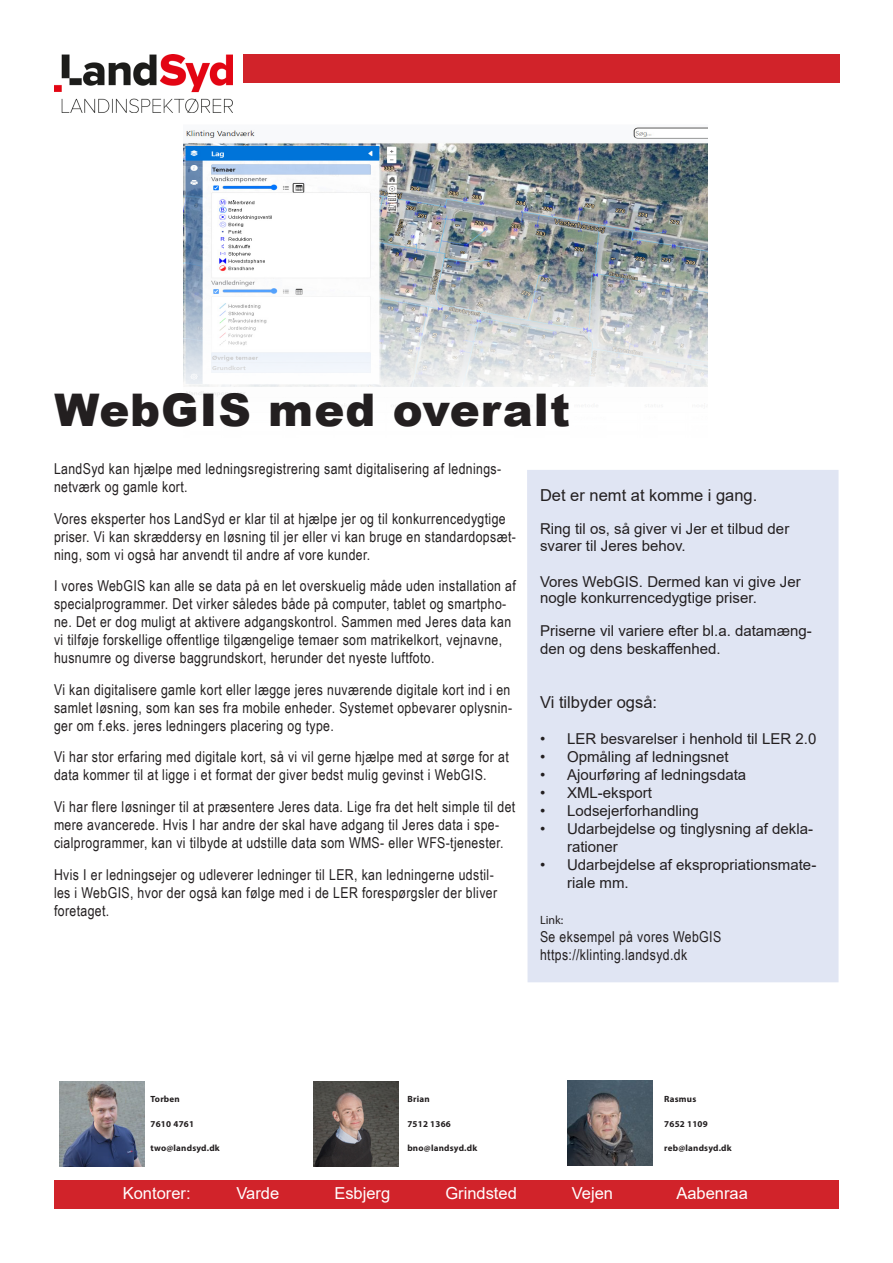
<style>
.page{position:relative;width:893px;height:1263px;background:#fff}
.page>*{position:absolute;margin:0;border:0;box-sizing:border-box;transform-origin:0 0}
.t1{font:900 45px "Arial";letter-spacing:.025em;color:#231f20}
.t2{font:16.5px "Arial";color:#fff}
.t3{font:16.5px "Arial";color:#231f20}
.Body{font:15px/18px "Arial Narrow";letter-spacing:.025em;color:#231f20}
.t4{font:15px/18px "Arial";color:#231f20}
.Address{font:12px "Myriad Pro";color:#231f20}
.Body-2{font:700 9px "Myriad Pro";letter-spacing:.025em;color:#231f20}
</style>
<div class="page">
<div style="left:527px;top:470px;width:311px;height:512px;background:#e0e5f3"></div>
<img style="left:54px;top:54px;width:179px;height:59px">
<div style="left:54px;top:1180px;width:785px;height:29px;background:#d1232a"></div>
<div style="left:243px;top:54px;width:596px;height:28px;background:#d1232a"></div>
<img style="left:183px;top:127px;width:525px;height:279px">
<img style="left:567px;top:1081px;width:85px;height:85px">
<img style="left:313px;top:1081px;width:85px;height:85px">
<img style="left:60px;top:1081px;width:85px;height:85px">
<p class="t1" style="left:54px;top:377px;width:517px">WebGIS med overalt</p>
<p class="Body" style="left:54px;top:460px;width:449px">LandSyd kan hjælpe med ledningsregistrering samt digitalisering af lednings&shy;netværk og gamle kort.</p>
<p class="Body" style="left:54px;top:509px;width:463px">Vores eksperter hos LandSyd er klar til at hjælpe jer og til konkurrencedygtige priser. Vi kan skræddersy en løsning til jer eller vi kan bruge en standardopsæt&shy;ning, som vi også har anvendt til andre af vore kunder.</p>
<p class="Body" style="left:54px;top:577px;width:463px">I vores WebGIS kan alle se data på en let overskuelig måde uden installation af specialprogrammer. Det virker således både på computer, tablet og smartpho&shy;ne. Det er dog muligt at aktivere adgangskontrol. Sammen med Jeres data kan vi tilføje forskellige offentlige tilgængelige temaer som matrikelkort, vejnavne, husnumre og diverse baggrundskort, herunder det nyeste luftfoto.</p>
<p class="Body" style="left:54px;top:680px;width:460px">Vi kan digitalisere gamle kort eller lægge jeres nuværende digitale kort ind i en samlet løsning, som kan ses fra mobile enheder. Systemet opbevarer oplysnin&shy;ger om f.eks. jeres ledningers placering og type.</p>
<p class="Body" style="left:54px;top:748px;width:456px">Vi har stor erfaring med digitale kort, så vi vil gerne hjælpe med at sørge for at data kommer til at ligge i et format der giver bedst mulig gevinst i WebGIS.</p>
<p class="Body" style="left:54px;top:797px;width:463px">Vi har flere løsninger til at præsentere Jeres data. Lige fra det helt simple til det mere avancerede. Hvis I har andre der skal have adgang til Jeres data i spe&shy;cialprogrammer, kan vi tilbyde at udstille data som WMS- eller WFS-tjenester.</p>
<p class="Body" style="left:54px;top:865px;width:445px">Hvis I er ledningsejer og udleverer ledninger til LER, kan ledningerne udstil&shy;les i WebGIS, hvor der også kan følge med i de LER forespørgsler der bliver foretaget.</p>
<p class="t3" style="left:540px;top:484px;width:219px">Det er nemt at komme i gang.</p>
<p class="t4" style="left:540px;top:520px;width:251px;line-height:16.5px">Ring til os, så giver vi Jer et tilbud der svarer til Jeres behov.</p>
<p class="t4" style="left:540px;top:573px;width:262px;line-height:16.5px">Vores WebGIS. Dermed kan vi give Jer nogle konkurrencedygtige priser.</p>
<p class="t4" style="left:540px;top:622px;width:273px">Priserne vil variere efter bl.a. datamæng&shy;den og dens beskaffenhed.</p>
<p class="t3" style="left:540px;top:691px;width:119px">Vi tilbyder også:</p>
<p class="t4" style="left:540px;top:730px;width:278px">• LER besvarelser i henhold til LER 2.0</p>
<p class="t4" style="left:540px;top:748px;width:190px">• Opmåling af ledningsnet</p>
<p class="t4" style="left:540px;top:766px;width:208px">• Ajourføring af ledningsdata</p>
<p class="t4" style="left:540px;top:784px;width:114px">• XML-eksport</p>
<p class="t4" style="left:540px;top:802px;width:160px">• Lodsejerforhandling</p>
<p class="t4" style="left:567px;top:820px;width:247px;text-indent:-27px">• Udarbejdelse og tinglysning af dekla&shy;rationer</p>
<p class="t4" style="left:567px;top:856px;width:251px;text-indent:-27px">• Udarbejdelse af ekspropriationsmate&shy;riale mm.</p>
<p class="Address" style="left:540px;top:913px;width:25px">Link:</p>
<p class="Body" style="left:540px;top:927px;width:183px">Se eksempel på vores WebGIS</p>
<p class="Body" style="left:540px;top:945px;width:149px">https://klinting.landsyd.dk</p>
<p class="Body-2" style="left:151px;top:1093px;width:31px">Torben</p>
<p class="Body-2" style="left:151px;top:1118px;width:45px">7610 4761</p>
<p class="Body-2" style="left:151px;top:1142px;width:71px">two@landsyd.dk</p>
<p class="Body-2" style="left:407px;top:1093px;width:24px">Brian</p>
<p class="Body-2" style="left:407px;top:1118px;width:45px">7512 1366</p>
<p class="Body-2" style="left:407px;top:1142px;width:71px">bno@landsyd.dk</p>
<p class="Body-2" style="left:664px;top:1093px;width:34px">Rasmus</p>
<p class="Body-2" style="left:664px;top:1118px;width:45px">7652 1109</p>
<p class="Body-2" style="left:664px;top:1142px;width:69px">reb@landsyd.dk</p>
<p class="t2" style="left:123px;top:1182px;width:69px">Kontorer:</p>
<p class="t2" style="left:237px;top:1182px;width:44px">Varde</p>
<p class="t2" style="left:334px;top:1182px;width:57px">Esbjerg</p>
<p class="t2" style="left:445px;top:1182px;width:73px">Grindsted</p>
<p class="t2" style="left:572px;top:1182px;width:43px">Vejen</p>
<p class="t2" style="left:676px;top:1182px;width:73px">Aabenraa</p>
</div>
